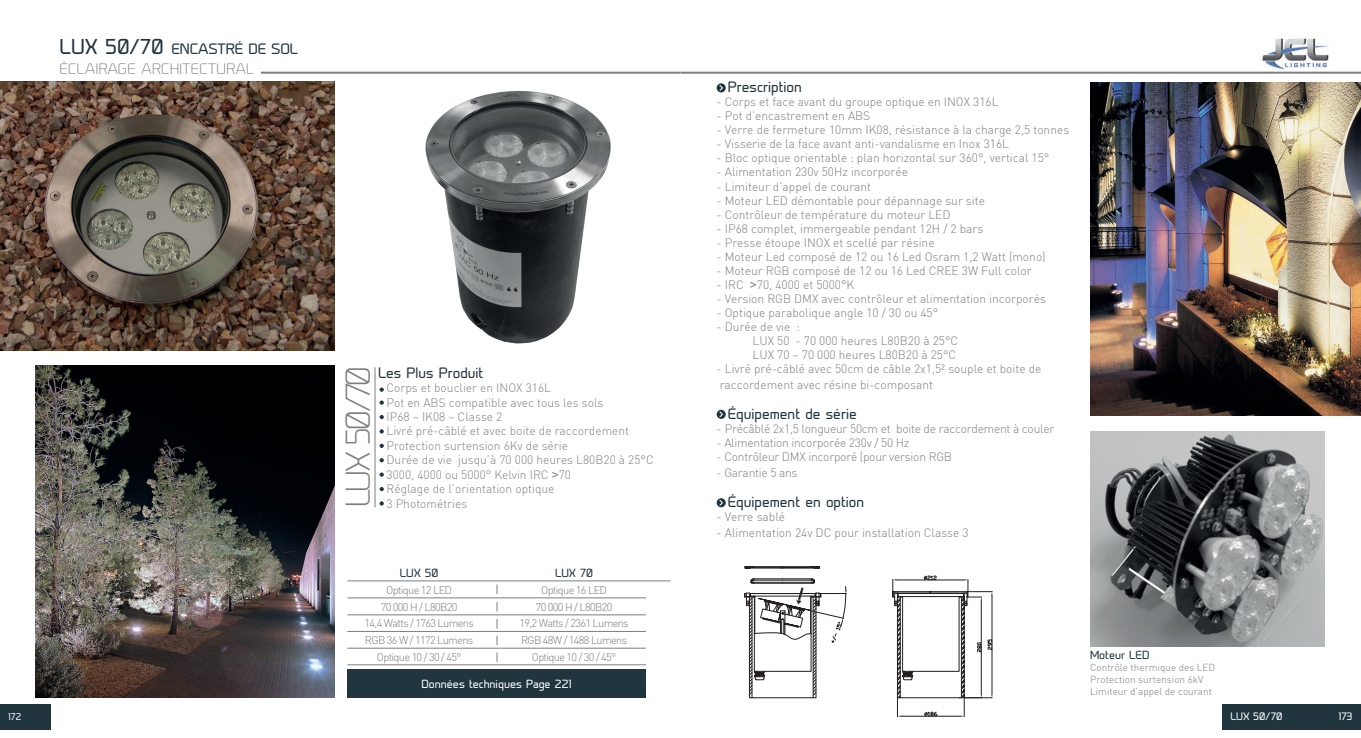
<style>
.page{position:relative;width:1361px;height:738px;background:#fff}
.page>*{position:absolute;margin:0;border:0;box-sizing:border-box;transform-origin:0 0}
.t1{font:300 32px "Prime";letter-spacing:-.07em;color:#7e7e7d}
.t2{font:14px "Prime";color:#21353f}
.t3{font:300 14px "Prime";letter-spacing:.03em;color:#7f807f}
.t4{font:300 12px/14px "DIN";color:#7e7e7d}
.t5{font:300 12px/14.4px "DIN";color:#7f807f}
.t6{font:300 12px "DIN";letter-spacing:-.02em;color:#7e7e7d}
.t7{font:300 11px/16.7px "DIN";letter-spacing:-.06em;color:#7e7e7d;text-align:center}
.t8{font:11px "Prime";color:#fff}
.t9{font:11px "Prime";color:#21353f}
.t10{font:300 10px/12px "DIN";color:#7e7e7d}
.t11{font:10px "Prime";color:#fff}
.t12{font:9px "Prime";color:#fff}
.s1{font-size:20px}
.s2{font-family:"Arial";font-weight:400}
</style>
<div class="page">
<div style="left:1222px;top:703px;width:139px;height:26px;background:#21353f"></div>
<div style="left:0;top:703px;width:51px;height:26px;background:#21353f"></div>
<hr style="left:261px;top:72px;width:419px;height:2px;background:#7e7e7d">
<img style="left:1260px;top:38px;width:69px;height:32px">
<hr style="left:680px;top:72px;width:681px;height:2px;background:#7e7e7d">
<svg style="left:716px;top:83px;width:10px;height:9px"></svg>
<svg style="left:719px;top:84px;width:4px;height:7px"></svg>
<svg style="left:716px;top:409px;width:10px;height:9px"></svg>
<svg style="left:719px;top:410px;width:4px;height:7px"></svg>
<svg style="left:716px;top:498px;width:10px;height:9px"></svg>
<svg style="left:719px;top:499px;width:4px;height:7px"></svg>
<img style="left:1091px;top:82px;width:270px;height:332px">
<hr style="left:992px;top:595px;width:1px;height:98px;background:#231f20">
<svg style="left:892px;top:575px;width:100px;height:141px"></svg>
<svg style="left:744px;top:566px;width:102px;height:132px"></svg>
<img style="left:1091px;top:431px;width:233px;height:215px">
<hr style="left:374px;top:367px;width:1px;height:140px;background:#7e7e7d">
<svg style="left:379px;top:387px;width:5px;height:4px"></svg>
<svg style="left:379px;top:400px;width:5px;height:4px"></svg>
<svg style="left:379px;top:414px;width:5px;height:5px"></svg>
<svg style="left:379px;top:429px;width:5px;height:4px"></svg>
<svg style="left:379px;top:443px;width:5px;height:4px"></svg>
<svg style="left:379px;top:458px;width:5px;height:4px"></svg>
<svg style="left:379px;top:472px;width:5px;height:4px"></svg>
<svg style="left:379px;top:501px;width:5px;height:4px"></svg>
<svg style="left:379px;top:487px;width:5px;height:4px"></svg>
<img style="left:0;top:81px;width:334px;height:269px">
<img style="left:425px;top:90px;width:186px;height:254px">
<img style="left:36px;top:365px;width:298px;height:332px">
<hr style="left:347px;top:597px;width:299px;height:1px;background:#7e7e7d">
<hr style="left:347px;top:614px;width:299px;height:1px;background:#7e7e7d">
<hr style="left:347px;top:580px;width:323px;height:1px;background:#7e7e7d">
<hr style="left:347px;top:630px;width:299px;height:1px;background:#7e7e7d">
<hr style="left:347px;top:647px;width:299px;height:1px;background:#7e7e7d">
<hr style="left:347px;top:664px;width:299px;height:1px;background:#7e7e7d">
<div style="left:347px;top:669px;width:299px;height:28px;background:#21353f"></div>
<p class="t2" style="left:60px;top:40px;width:240px"><span class="s1">LUX 50/70</span> ENCASTRÉ DE SOL</p>
<p class="t3" style="left:60px;top:61px;width:196px">ÉCLAIRAGE ARCHITECTURAL</p>
<h1 class="t1" style="left:340px;top:507px;width:144px;rotate:-90deg">LUX 50/70</h1>
<p class="t2" style="left:378px;top:364px;width:107px">Les Plus Produit</p>
<p class="t5" style="left:386px;top:380px;width:269px">Corps et bouclier en INOX 316L<br>Pot en ABS compatible avec tous les sols<br>IP68 – IK08 – Classe 2<br>Livré pré-câblé et avec boite de raccordement Protection surtension 6Kv de série<br>Durée de vie jusqu’à 70 000 heures L80B20 à 25°C 3000, 4000 ou 5000° Kelvin IRC <span class="s2">&gt;</span>70<br>Réglage de l’orientation optique<br>3 Photométries</p>
<p class="t9" style="left:400px;top:565px;width:40px">LUX 50</p>
<p class="t9" style="left:555px;top:565px;width:40px">LUX 70</p>
<p class="t7" style="left:386px;top:581px;width:67px">Optique 12 LED</p>
<p class="t7" style="left:364px;top:614px;width:111px">14,4 Watts / 1763 Lumens</p>
<p class="t7" style="left:541px;top:581px;width:67px">Optique 16 LED</p>
<p class="t7" style="left:519px;top:614px;width:111px">19,2 Watts / 2361 Lumens</p>
<p class="t7" style="left:381px;top:598px;width:78px">70 000 H / L80B20</p>
<p class="t7" style="left:365px;top:631px;width:110px">RGB 36 W / 1172 Lumens<br>Optique 10 / 30 / 45°</p>
<p class="t7" style="left:536px;top:598px;width:78px">70 000 H / L80B20</p>
<p class="t7" style="left:521px;top:631px;width:108px">RGB 48W / 1488 Lumens<br>Optique 10 / 30 / 45°</p>
<p class="t8" style="left:421px;top:676px;width:152px">Données techniques Page 221</p>
<p class="t2" style="left:728px;top:79px;width:75px">Prescription</p>
<p class="t4" style="left:716px;top:95px;width:283px">- Corps et face avant du groupe optique en INOX 316L</p>
<p class="t4" style="left:716px;top:109px;width:155px">- Pot d’encastrement en ABS</p>
<p class="t4" style="left:716px;top:123px;width:354px">- Verre de fermeture 10mm IK08, résistance à la charge 2,5 tonnes</p>
<p class="t4" style="left:716px;top:137px;width:294px">- Visserie de la face avant anti-vandalisme en Inox 316L</p>
<p class="t4" style="left:716px;top:151px;width:334px">- Bloc optique orientable : plan horizontal sur 360°, vertical 15°</p>
<p class="t4" style="left:716px;top:165px;width:193px">- Alimentation 230v 50Hz incorporée</p>
<p class="t4" style="left:716px;top:179px;width:156px">- Limiteur d’appel de courant</p>
<p class="t4" style="left:716px;top:193px;width:270px">- Moteur LED démontable pour dépannage sur site</p>
<p class="t4" style="left:716px;top:207px;width:235px">- Contrôleur de température du moteur LED</p>
<p class="t4" style="left:716px;top:221px;width:268px">- IP68 complet, immergeable pendant 12H / 2 bars</p>
<p class="t4" style="left:716px;top:235px;width:219px">- Presse étoupe INOX et scellé par résine</p>
<p class="t4" style="left:716px;top:249px;width:330px">- Moteur Led composé de 12 ou 16 Led Osram 1,2 Watt (mono)</p>
<p class="t4" style="left:716px;top:263px;width:316px">- Moteur RGB composé de 12 ou 16 Led CREE 3W Full color</p>
<p class="t4" style="left:716px;top:277px;width:139px">- IRC <span class="s2">&gt;</span>70, 4000 et 5000°K</p>
<p class="t4" style="left:716px;top:291px;width:331px">- Version RGB DMX avec contrôleur et alimentation incorporés</p>
<p class="t4" style="left:716px;top:305px;width:223px">- Optique parabolique angle 10 / 30 ou 45°</p>
<p class="t4" style="left:752px;top:319px;width:207px;text-indent:-36px">- Durée de vie :<br>LUX 50 - 70 000 heures L80B20 à 25°C<br>LUX 70 – 70 000 heures L80B20 à 25°C</p>
<p class="t4" style="left:716px;top:360px;width:326px;line-height:16px">- Livré pré-câblé avec 50cm de câble 2x1,5² souple et boite de raccordement avec résine bi-composant</p>
<p class="t2" style="left:728px;top:405px;width:130px">Équipement de série</p>
<p class="t6" style="left:716px;top:421px;width:339px">- Précâblé 2x1,5 longueur 50cm et boite de raccordement à couler</p>
<p class="t6" style="left:716px;top:435px;width:194px">- Alimentation incorporée 230v / 50 Hz</p>
<p class="t6" style="left:716px;top:449px;width:237px">- Contrôleur DMX incorporé (pour version RGB</p>
<p class="t6" style="left:716px;top:465px;width:82px">- Garantie 5 ans</p>
<p class="t2" style="left:728px;top:493px;width:138px">Équipement en option</p>
<p class="t4" style="left:716px;top:509px;width:70px">- Verre sablé</p>
<p class="t4" style="left:716px;top:525px;width:254px">- Alimentation 24v DC pour installation Classe 3</p>
<p class="t9" style="left:1090px;top:648px;width:61px">Moteur LED</p>
<p class="t10" style="left:1090px;top:661px;width:127px">Contrôle thermique des LED<br>Protection surtension 6kV<br>Limiteur d’appel de courant</p>
<p class="t11" style="left:1230px;top:710px;width:54px">LUX 50/70</p>
<p class="t12" style="left:9px;top:710px;width:15px">172</p>
<p class="t11" style="left:1338px;top:710px;width:15px">173</p>
</div>
